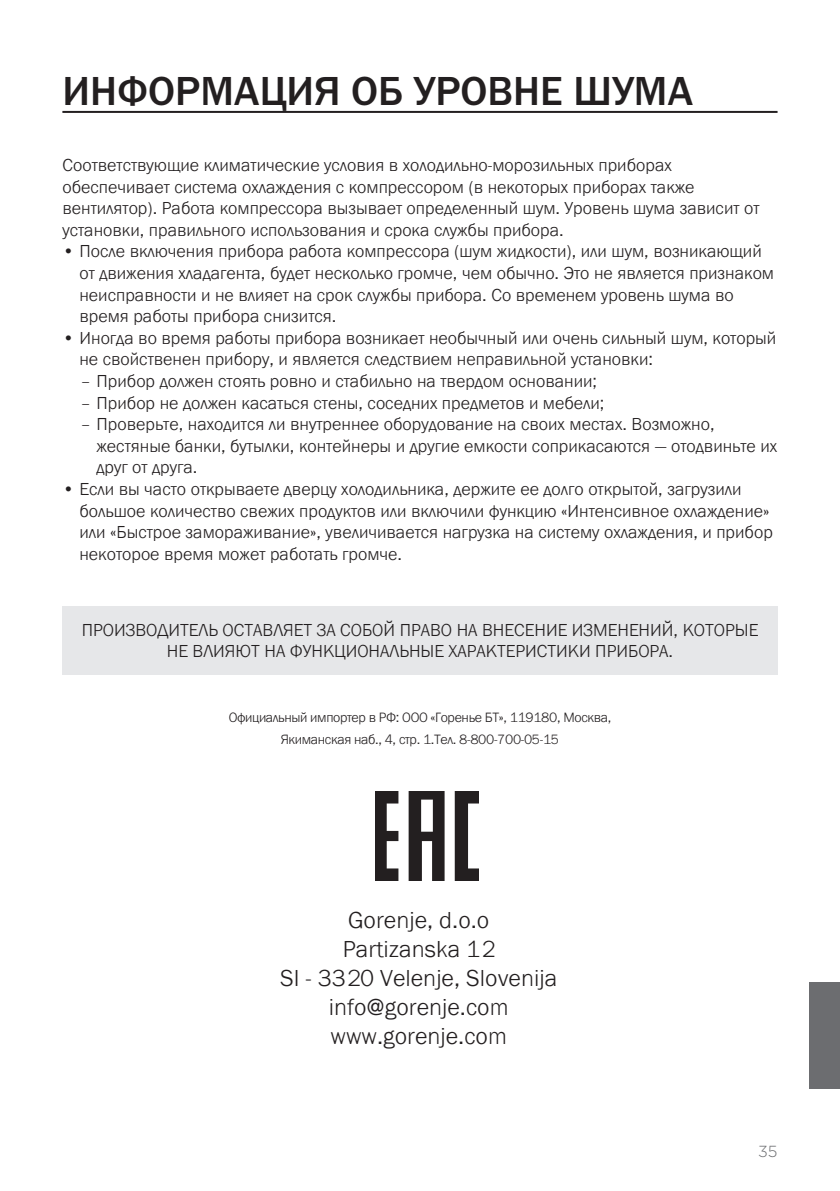
<style>
.page{position:relative;width:840px;height:1191px;background:#fff}
.page>*{position:absolute;margin:0;border:0;box-sizing:border-box;transform-origin:0 0}
.glavni_naslov{font:500 42px "Franklin Gothic URW";color:#231f20}
.besedilo{font:300 24px "Franklin Gothic URW";color:#231f20}
.seznam{font:300 18px/21.6px "Franklin Gothic URW";color:#231f20}
.besedilo-2{font:300 18px/21.6px "Franklin Gothic URW";color:#231f20}
.seznam_crtica{font:300 18px/21.6px "Franklin Gothic URW";color:#231f20}
.t1{font:300 16px "Gotham";color:#6c6d70}
.besedilo-3{font:300 14px "Franklin Gothic URW";letter-spacing:-.025em;color:#231f20}
</style>
<div class="page">
<hr style="left:62px;top:111px;width:715px;height:2px;background:#231f20">
<div style="left:808px;top:982px;width:31px;height:106px;background:#6c6d70"></div>
<div style="left:62px;top:607px;width:715px;height:68px;background:#e6e7e9"></div>
<img style="left:375px;top:791px;width:103px;height:89px">
<p class="glavni_naslov" style="left:62px;top:65px;width:631px">ИНФОРМАЦИЯ ОБ УРОВНЕ ШУМА</p>
<p class="besedilo-2" style="left:62px;top:154px;width:698px">Соответствующие климатические условия в холодильно-морозильных приборах обеспечивает система охлаждения с компрессором (в некоторых приборах также вентилятор). Работа компрессора вызывает определенный шум. Уровень шума зависит от установки, правильного использования и срока службы прибора.</p>
<p class="seznam" style="left:79px;top:241px;width:695px;text-indent:-17px">• После включения прибора работа компрессора (шум жидкости), или шум, возникающий от движения хладагента, будет несколько громче, чем обычно. Это не является признаком неисправности и не влияет на срок службы прибора. Со временем уровень шума во время работы прибора снизится.</p>
<p class="seznam" style="left:79px;top:327px;width:698px;text-indent:-17px">• Иногда во время работы прибора возникает необычный или очень сильный шум, который не свойственен прибору, и является следствием неправильной установки:</p>
<p class="seznam_crtica" style="left:80px;top:370px;width:518px">– Прибор должен стоять ровно и стабильно на твердом основании;</p>
<p class="seznam_crtica" style="left:80px;top:392px;width:525px">– Прибор не должен касаться стены, соседних предметов и мебели;</p>
<p class="seznam_crtica" style="left:96px;top:414px;width:682px;text-indent:-16px">– Проверьте, находится ли внутреннее оборудование на своих местах. Возможно, жестяные банки, бутылки, контейнеры и другие емкости соприкасаются — отодвиньте их друг от друга.</p>
<p class="seznam" style="left:79px;top:478px;width:694px;text-indent:-17px">• Если вы часто открываете дверцу холодильника, держите ее долго открытой, загрузили большое количество свежих продуктов или включили функцию «Интенсивное охлаждение» или «Быстрое замораживание», увеличивается нагрузка на систему охлаждения, и прибор некоторое время может работать громче.</p>
<p class="besedilo-2" style="left:82px;top:619px;width:677px;text-align:center">ПРОИЗВОДИТЕЛЬ ОСТАВЛЯЕТ ЗА СОБОЙ ПРАВО НА ВНЕСЕНИЕ ИЗМЕНЕНИЙ, КОТОРЫЕ<br>НЕ ВЛИЯЮТ НА ФУНКЦИОНАЛЬНЫЕ ХАРАКТЕРИСТИКИ ПРИБОРА.</p>
<p class="besedilo-3" style="left:228px;top:708px;width:384px">Официальный импортер в РФ: ООО «Горенье БТ», 119180, Москва,</p>
<p class="besedilo-3" style="left:280px;top:730px;width:280px">Якиманская наб., 4, стр. 1.Тел. 8-800-700-05-15</p>
<p class="besedilo" style="left:348px;top:905px;width:143px">Gorenje, d.o.o</p>
<p class="besedilo" style="left:343px;top:934px;width:153px">Partizanska 12</p>
<p class="besedilo" style="left:280px;top:963px;width:278px">SI - 3320 Velenje, Slovenija</p>
<p class="besedilo" style="left:328px;top:991px;width:181px">info@gorenje.com</p>
<p class="besedilo" style="left:330px;top:1020px;width:178px">www.gorenje.com</p>
<p class="t1" style="left:757px;top:1140px;width:21px">35</p>
</div>
